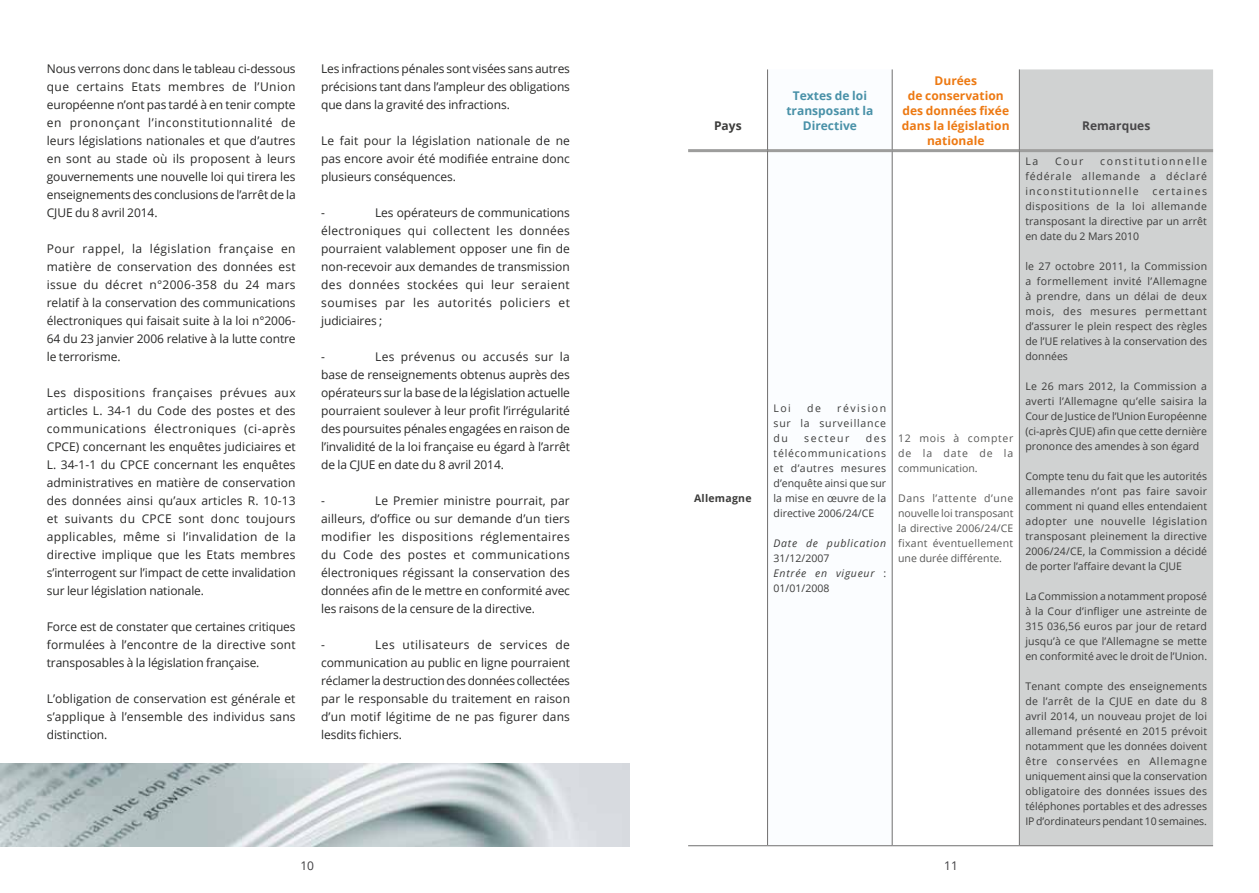
<style>
.page{position:relative;width:1259px;height:893px;background:#fff}
.page>*{position:absolute;margin:0;border:0;box-sizing:border-box;transform-origin:0 0}
.t1{font:12px/18px "Open Sans";letter-spacing:-.01em;color:#282827;text-align:justify}
.t2{font:700 12px/15px "Open Sans";color:#ed7912;text-align:center}
.t3{font:700 12px/15px "Open Sans";color:#4991a8;text-align:center}
.t4{font:700 12px "Open Sans";color:#484749}
.t5{font:12px "Open Sans";color:#3e3d40}
.t6{font:700 12px "Open Sans";color:#3c3c3b}
.t7{font:10.5px/15px "Open Sans";color:#3c3c3b;text-align:justify}
.t8{font:10.5px/15px "Open Sans";letter-spacing:.03em;color:#575756;text-align:justify}
.t9{font:italic 10.5px "Open Sans";letter-spacing:.065em;color:#3c3c3b}
.t10{font:700 10.5px "Open Sans";letter-spacing:.02em;color:#3c3c3b}
.t11{font:10.5px "Open Sans";letter-spacing:.14em;color:#3c3c3b}
.s1{font-style:italic}
</style>
<div class="page">
<img style="left:0;top:763px;width:629px;height:83px">
<svg style="left:768px;top:69px;width:124px;height:776px"></svg>
<svg style="left:893px;top:69px;width:126px;height:776px"></svg>
<div style="left:1020px;top:69px;width:193px;height:776px;background:#d0d2d2"></div>
<hr style="left:688px;top:149px;width:79px;height:3px;background:#9d9d9c">
<hr style="left:768px;top:149px;width:124px;height:3px;background:#9d9d9c">
<hr style="left:892px;top:149px;width:127px;height:3px;background:#9d9d9c">
<hr style="left:1019px;top:149px;width:194px;height:3px;background:#9d9d9c">
<hr style="left:767px;top:151px;width:1px;height:694px;background:#706f6f">
<hr style="left:892px;top:151px;width:1px;height:694px;background:#706f6f">
<hr style="left:1019px;top:151px;width:1px;height:694px;background:#706f6f">
<hr style="left:688px;top:845px;width:79px;height:1px;background:#706f6f">
<hr style="left:767px;top:845px;width:125px;height:1px;background:#706f6f">
<hr style="left:892px;top:845px;width:127px;height:1px;background:#706f6f">
<hr style="left:1019px;top:845px;width:194px;height:1px;background:#706f6f">
<hr style="left:767px;top:69px;width:1px;height:82px;background:#706f6f">
<hr style="left:892px;top:69px;width:1px;height:82px;background:#706f6f">
<hr style="left:1019px;top:69px;width:1px;height:82px;background:#706f6f">
<p class="t1" style="left:47px;top:59px;width:250px">Nous verrons donc dans le tableau ci-dessous que certains Etats membres de l’Union européenne n’ont pas tardé à en tenir compte en prononçant l’inconstitutionnalité de leurs législations nationales et que d’autres en sont au stade où ils proposent à leurs gouvernements une nouvelle loi qui tirera les enseignements des conclusions de l’arrêt de la CJUE du 8 avril 2014.</p>
<p class="t1" style="left:47px;top:239px;width:250px">Pour rappel, la législation française en matière de conservation des données est issue du décret n°2006-358 du 24 mars relatif à la conservation des communications électroniques qui faisait suite à la loi n°2006- 64 du 23 janvier 2006 relative à la lutte contre le terrorisme.</p>
<p class="t1" style="left:47px;top:383px;width:250px">Les dispositions françaises prévues aux articles L. 34-1 du Code des postes et des communications électroniques (ci-après CPCE) concernant les enquêtes judiciaires et L. 34-1-1 du CPCE concernant les enquêtes administratives en matière de conservation des données ainsi qu’aux articles R. 10-13 et suivants du CPCE sont donc toujours applicables, même si l’invalidation de la directive implique que les Etats membres s’interrogent sur l’impact de cette invalidation sur leur législation nationale.</p>
<p class="t1" style="left:47px;top:617px;width:250px">Force est de constater que certaines critiques formulées à l’encontre de la directive sont transposables à la législation française.</p>
<p class="t1" style="left:47px;top:689px;width:250px">L’obligation de conservation est générale et s’applique à l’ensemble des individus sans distinction.</p>
<p class="t1" style="left:321px;top:59px;width:250px">Les infractions pénales sont visées sans autres précisions tant dans l’ampleur des obligations que dans la gravité des infractions.</p>
<p class="t1" style="left:321px;top:131px;width:250px">Le fait pour la législation nationale de ne pas encore avoir été modifiée entraine donc plusieurs conséquences.</p>
<p class="t1" style="left:321px;top:203px;width:5px">-</p>
<p class="t1" style="left:321px;top:203px;width:250px;text-indent:54px">Les opérateurs de communications électroniques qui collectent les données pourraient valablement opposer une fin de non-recevoir aux demandes de transmission des données stockées qui leur seraient soumises par les autorités policiers et judiciaires ;</p>
<p class="t1" style="left:321px;top:347px;width:5px">-</p>
<p class="t1" style="left:321px;top:347px;width:250px;text-indent:54px">Les prévenus ou accusés sur la base de renseignements obtenus auprès des opérateurs sur la base de la législation actuelle pourraient soulever à leur profit l’irrégularité des poursuites pénales engagées en raison de l’invalidité de la loi française eu égard à l’arrêt de la CJUE en date du 8 avril 2014.</p>
<p class="t1" style="left:321px;top:491px;width:5px">-</p>
<p class="t1" style="left:321px;top:491px;width:250px;text-indent:54px">Le Premier ministre pourrait, par ailleurs, d’office ou sur demande d’un tiers modifier les dispositions réglementaires du Code des postes et communications électroniques régissant la conservation des données afin de le mettre en conformité avec les raisons de la censure de la directive.</p>
<p class="t1" style="left:321px;top:635px;width:5px">-</p>
<p class="t1" style="left:321px;top:635px;width:250px;text-indent:54px">Les utilisateurs de services de communication au public en ligne pourraient réclamer la destruction des données collectées par le responsable du traitement en raison d’un motif légitime de ne pas figurer dans lesdits fichiers.</p>
<p class="t6" style="left:714px;top:117px;width:29px">Pays</p>
<p class="t10" style="left:694px;top:491px;width:59px">Allemagne</p>
<p class="t3" style="left:786px;top:87px;width:88px">Textes de loi transposant la<br>Directive</p>
<p class="t7" style="left:773px;top:401px;width:114px;text-indent:64px">révision sur la surveillance du</p>
<p class="t7" style="left:773px;top:401px;width:19px">Loi</p>
<p class="t7" style="left:807px;top:401px;width:15px">de</p>
<p class="t7" style="left:773px;top:431px;width:114px;text-indent:92px">des télécommunications et d’autres mesures d’enquête ainsi que sur la mise en œuvre de la directive 2006/24/CE</p>
<p class="t9" style="left:773px;top:536px;width:114px">Date de publication</p>
<p class="t7" style="left:773px;top:551px;width:114px;text-align:left">31/12/2007<br><span class="s1">Entrée en vigueur</span> :<br>01/01/2008</p>
<p class="t11" style="left:804px;top:431px;width:47px">secteur</p>
<p class="t2" style="left:902px;top:72px;width:109px">Durées<br>de conservation des données fixée dans la législation nationale</p>
<p class="t8" style="left:898px;top:431px;width:117px">12 mois à compter de la date de la communication.</p>
<p class="t8" style="left:898px;top:491px;width:117px">Dans l’attente d’une nouvelle loi transposant la directive 2006/24/CE fixant éventuellement une durée différente.</p>
<p class="t4" style="left:1082px;top:117px;width:70px">Remarques</p>
<p class="t7" style="left:1025px;top:153px;width:183px;text-indent:75px">constitutionnelle fédérale allemande a déclaré inconstitutionnelle</p>
<p class="t7" style="left:1025px;top:153px;width:14px">La</p>
<p class="t7" style="left:1055px;top:153px;width:30px">Cour</p>
<p class="t7" style="left:1025px;top:183px;width:183px;text-indent:127px">certaines dispositions de la loi allemande transposant la directive par un arrêt en date du 2 Mars 2010</p>
<p class="t7" style="left:1025px;top:258px;width:183px">le 27 octobre 2011, la Commission a formellement invité l’Allemagne à prendre, dans un délai de deux mois, des mesures permettant d’assurer le plein respect des règles de l’UE relatives à la conservation des données</p>
<p class="t7" style="left:1025px;top:378px;width:183px">Le 26 mars 2012, la Commission a averti l’Allemagne qu’elle saisira la Cour de Justice de l’Union Européenne (ci-après CJUE) afin que cette dernière prononce des amendes à son égard</p>
<p class="t7" style="left:1025px;top:468px;width:183px">Compte tenu du fait que les autorités allemandes n’ont pas faire savoir comment ni quand elles entendaient adopter une nouvelle législation transposant pleinement la directive 2006/24/CE, la Commission a décidé de porter l’affaire devant la CJUE</p>
<p class="t7" style="left:1025px;top:588px;width:183px">La Commission a notamment proposé à la Cour d’infliger une astreinte de 315 036,56 euros par jour de retard jusqu’à ce que l’Allemagne se mette en conformité avec le droit de l’Union.</p>
<p class="t7" style="left:1025px;top:678px;width:183px">Tenant compte des enseignements de l’arrêt de la CJUE en date du 8 avril 2014, un nouveau projet de loi allemand présenté en 2015 prévoit notamment que les données doivent être conservées en Allemagne uniquement ainsi que la conservation obligatoire des données issues des téléphones portables et des adresses IP d’ordinateurs pendant 10 semaines.</p>
<p class="t5" style="left:300px;top:858px;width:15px">10</p>
<p class="t5" style="left:944px;top:858px;width:15px">11</p>
</div>
